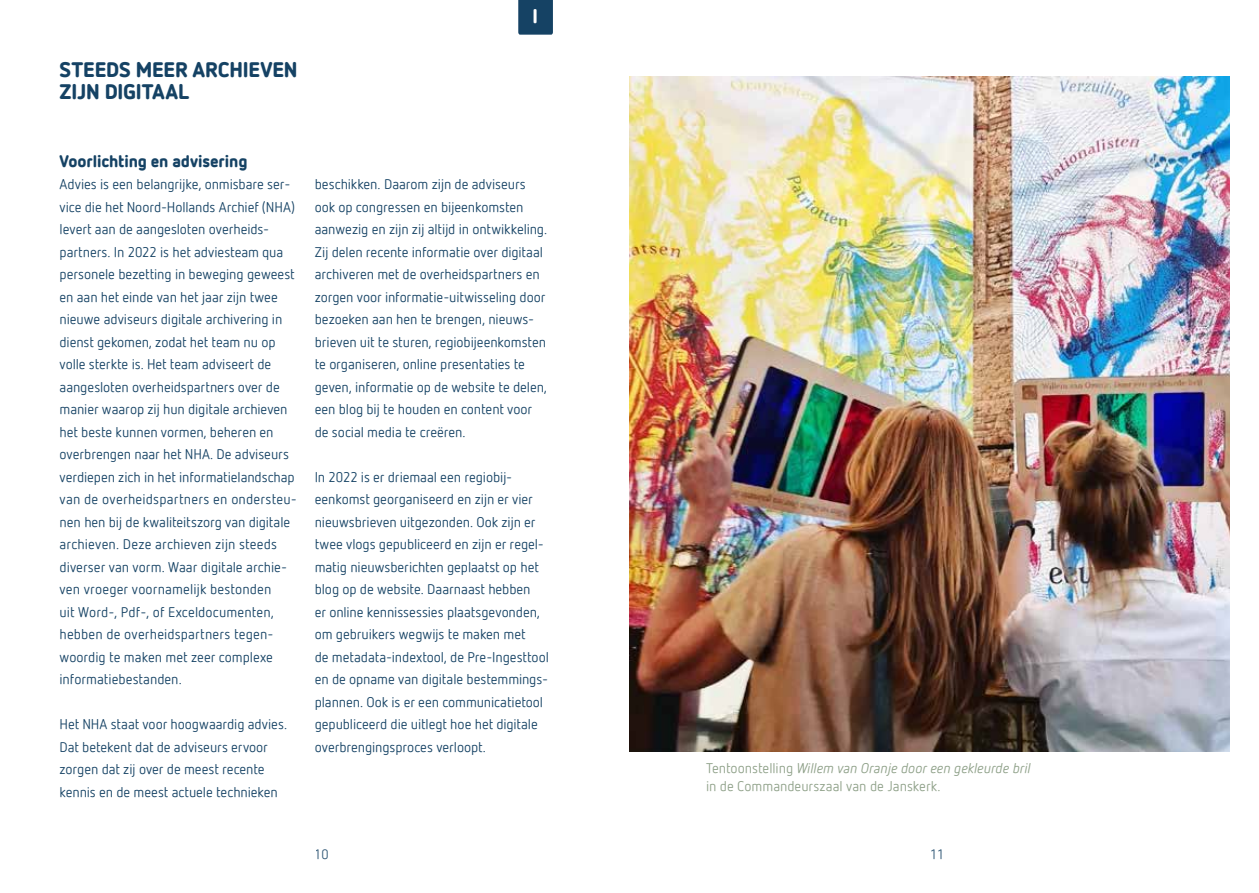
<style>
.page{position:relative;width:1259px;height:893px;background:#fff}
.page>*{position:absolute;margin:0;border:0;box-sizing:border-box;transform-origin:0 0}
.t1{font:900 21px/22.5px "Netto Offc";letter-spacing:-.01em;color:#154264}
.t2{font:900 19.5px "Netto Offc";color:#fff}
.t3{font:900 16.5px "Netto Offc";letter-spacing:-.01em;color:#154264}
.t4{font:13.95px/22.5px "Netto Offc";letter-spacing:-.005em;color:#154264}
.t5{font:13.95px/18px "Netto Offc";color:#8fa189}
.t6{font:13.5px "Netto Offc";color:#154264}
.s1{font-style:italic}
</style>
<div class="page">
<svg style="left:518px;top:0;width:35px;height:35px"></svg>
<img style="left:629px;top:77px;width:600px;height:675px">
<h1 class="t1" style="left:60px;top:57px;width:240px">STEEDS MEER ARCHIEVEN<br>ZIJN DIGITAAL</h1>
<h2 class="t2" style="left:532px;top:4px;width:7px">I</h2>
<p class="t3" style="left:60px;top:150px;width:189px">Voorlichting en advisering</p>
<p class="t4" style="left:60px;top:173px;width:239px">Advies is een belangrijke, onmisbare ser&shy;vice die het Noord-Hollands Archief (NHA) levert aan de aangesloten overheids&shy;partners. In 2022 is het adviesteam qua personele bezetting in beweging geweest en aan het einde van het jaar zijn twee nieuwe adviseurs digitale archivering in dienst gekomen, zodat het team nu op volle sterkte is. Het team adviseert de aangesloten overheidspartners over de manier waarop zij hun digitale archieven het beste kunnen vormen, beheren en overbrengen naar het NHA. De adviseurs verdiepen zich in het informatielandschap van de overheidspartners en ondersteu&shy;nen hen bij de kwaliteitszorg van digitale archieven. Deze archieven zijn steeds diverser van vorm. Waar digitale archie&shy;ven vroeger voornamelijk bestonden<br>uit Word-, Pdf-, of Exceldocumenten, hebben de overheidspartners tegen&shy;woordig te maken met zeer complexe informatiebestanden.</p>
<p class="t4" style="left:60px;top:713px;width:229px">Het NHA staat voor hoogwaardig advies.<br>Dat betekent dat de adviseurs ervoor zorgen dat zij over de meest recente kennis en de meest actuele technieken</p>
<p class="t4" style="left:315px;top:173px;width:234px">beschikken. Daarom zijn de adviseurs ook op congressen en bijeenkomsten aanwezig en zijn zij altijd in ontwikkeling.<br>Zij delen recente informatie over digitaal archiveren met de overheidspartners en zorgen voor informatie-uitwisseling door bezoeken aan hen te brengen, nieuws&shy;brieven uit te sturen, regiobijeenkomsten te organiseren, online presentaties te geven, informatie op de website te delen, een blog bij te houden en content voor de social media te creëren.</p>
<p class="t4" style="left:315px;top:465px;width:236px">In 2022 is er driemaal een regiobij&shy;eenkomst georganiseerd en zijn er vier nieuwsbrieven uitgezonden. Ook zijn er twee vlogs gepubliceerd en zijn er regel&shy;matig nieuwsberichten geplaatst op het blog op de website. Daarnaast hebben<br>er online kennissessies plaatsgevonden, om gebruikers wegwijs te maken met<br>de metadata-indextool, de Pre-Ingesttool en de opname van digitale bestemmings&shy;plannen. Ook is er een communicatietool gepubliceerd die uitlegt hoe het digitale overbrengingsproces verloopt.</p>
<p class="t5" style="left:706px;top:759px;width:326px">Tentoonstelling <span class="s1">Willem van Oranje door een gekleurde bril </span>in de Commandeurszaal van de Janskerk.</p>
<p class="t6" style="left:315px;top:846px;width:15px">10</p>
<p class="t6" style="left:930px;top:846px;width:15px">11</p>
</div>
